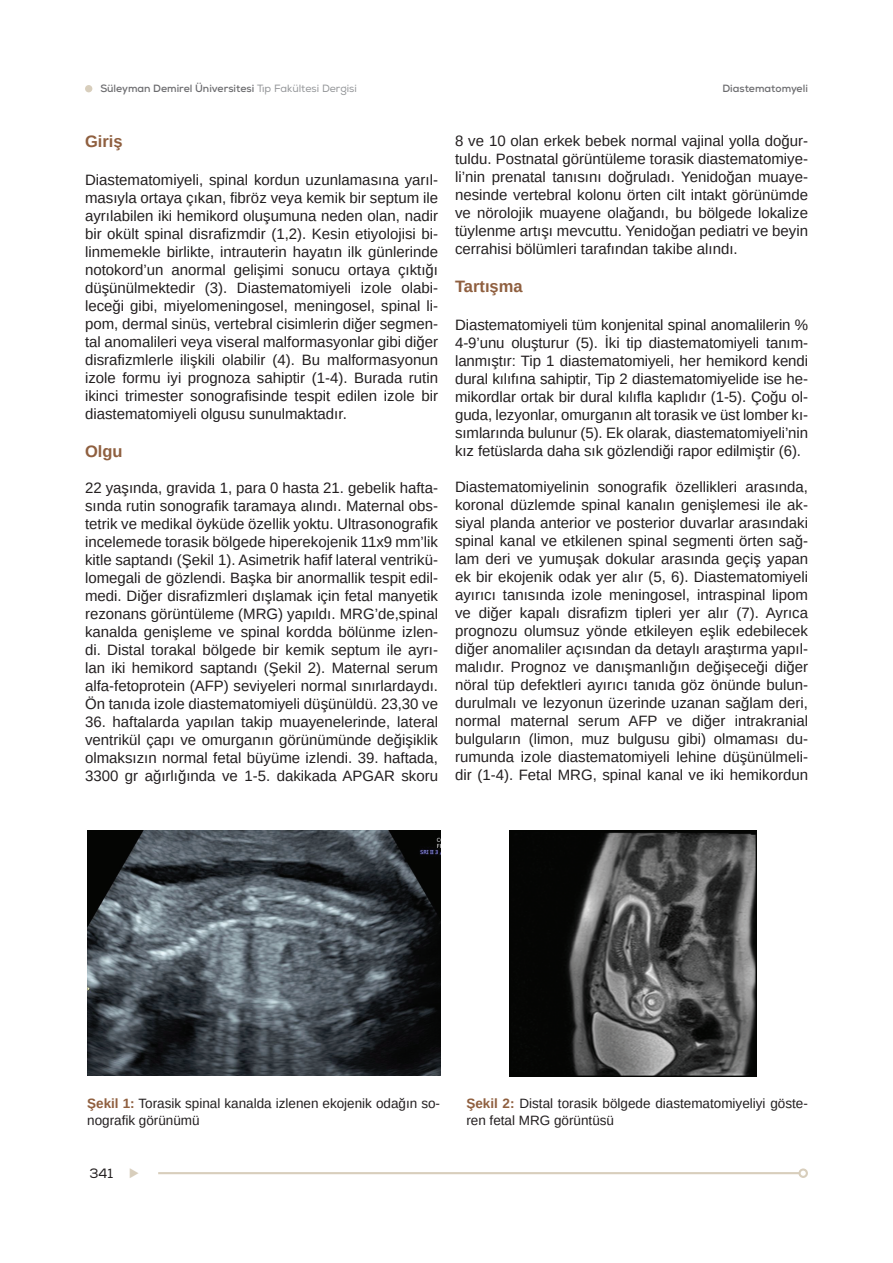
<style>
.page{position:relative;width:893px;height:1263px;background:#fff}
.page>*{position:absolute;margin:0;border:0;box-sizing:border-box;transform-origin:0 0}
.t1{font:700 16.5px "Arimo";color:#8f5f3f}
.t2{font:15px/18px "Arimo";color:#231f20;text-align:justify}
.t3{font:13.5px/16.2px "Arimo";color:#231f20}
.t4{font:13.5px "Nexa";color:#231f20}
.t5{font:700 10.5px "Nexa";color:#6b6b6e}
.s1{font-weight:400;color:#939598}
.s2{font-weight:700;color:#8f5f3f}
</style>
<div class="page">
<div style="left:85px;top:85px;width:7px;height:7px;background:#d8cebc;border-radius:50%"></div>
<img style="left:87px;top:830px;width:353px;height:246px">
<img style="left:510px;top:830px;width:246px;height:247px">
<hr style="left:158px;top:1172px;width:641px;height:2px;background:#d8cebc">
<div style="left:798px;top:1168px;width:10px;height:10px;border:2px solid #d8cebc;border-radius:50%"></div>
<p class="t5" style="left:100px;top:82px;width:258px">Süleyman Demirel Üniversitesi <span class="s1">Tıp Fakültesi Dergisi</span></p>
<p class="t5" style="left:722px;top:82px;width:87px">Diastematomyeli</p>
<p class="t1" style="left:85px;top:130px;width:39px">Giriş</p>
<p class="t2" style="left:85px;top:171px;width:355px">Diastematomiyeli, spinal kordun uzunlamasına yarıl&shy;masıyla ortaya çıkan, fibröz veya kemik bir septum ile ayrılabilen iki hemikord oluşumuna neden olan, nadir bir okült spinal disrafizmdir (1,2). Kesin etiyolojisi bi&shy;linmemekle birlikte, intrauterin hayatın ilk günlerinde notokord’un anormal gelişimi sonucu ortaya çıktığı düşünülmektedir (3). Diastematomiyeli izole olabi&shy;leceği gibi, miyelomeningosel, meningosel, spinal li&shy;pom, dermal sinüs, vertebral cisimlerin diğer segmen&shy;tal anomalileri veya viseral malformasyonlar gibi diğer disrafizmlerle ilişkili olabilir (4). Bu malformasyonun izole formu iyi prognoza sahiptir (1-4). Burada rutin ikinci trimester sonografisinde tespit edilen izole bir diastematomiyeli olgusu sunulmaktadır.</p>
<p class="t1" style="left:85px;top:440px;width:39px">Olgu</p>
<p class="t2" style="left:85px;top:479px;width:355px">22 yaşında, gravida 1, para 0 hasta 21. gebelik hafta&shy;sında rutin sonografik taramaya alındı. Maternal obs&shy;tetrik ve medikal öyküde özellik yoktu. Ultrasonografik incelemede torasik bölgede hiperekojenik 11x9 mm’lik kitle saptandı (Şekil 1). Asimetrik hafif lateral ventrikü&shy;lomegali de gözlendi. Başka bir anormallik tespit edil&shy;medi. Diğer disrafizmleri dışlamak için fetal manyetik rezonans görüntüleme (MRG) yapıldı. MRG’de,spinal kanalda genişleme ve spinal kordda bölünme izlen&shy;di. Distal torakal bölgede bir kemik septum ile ayrı&shy;lan iki hemikord saptandı (Şekil 2). Maternal serum alfa-fetoprotein (AFP) seviyeleri normal sınırlardaydı.<br>Ön tanıda izole diastematomiyeli düşünüldü. 23,30 ve</p>
<p class="t2" style="left:85px;top:713px;width:355px">36. haftalarda yapılan takip muayenelerinde, lateral ventrikül çapı ve omurganın görünümünde değişiklik olmaksızın normal fetal büyüme izlendi. 39. haftada, 3300 gr ağırlığında ve 1-5. dakikada APGAR skoru</p>
<p class="t2" style="left:455px;top:132px;width:355px">8 ve 10 olan erkek bebek normal vajinal yolla doğur&shy;tuldu. Postnatal görüntüleme torasik diastematomiye&shy;li’nin prenatal tanısını doğruladı. Yenidoğan muaye&shy;nesinde vertebral kolonu örten cilt intakt görünümde ve nörolojik muayene olağandı, bu bölgede lokalize tüylenme artışı mevcuttu. Yenidoğan pediatri ve beyin cerrahisi bölümleri tarafından takibe alındı.</p>
<p class="t1" style="left:455px;top:275px;width:69px">Tartışma</p>
<p class="t2" style="left:455px;top:315px;width:354px">Diastematomiyeli tüm konjenital spinal anomalilerin % 4-9’unu oluşturur (5). İki tip diastematomiyeli tanım&shy;lanmıştır: Tip 1 diastematomiyeli, her hemikord kendi dural kılıfına sahiptir, Tip 2 diastematomiyelide ise he&shy;mikordlar ortak bir dural kılıfla kaplıdır (1-5). Çoğu ol&shy;guda, lezyonlar, omurganın alt torasik ve üst lomber kı&shy;sımlarında bulunur (5). Ek olarak, diastematomiyeli’nin kız fetüslarda daha sık gözlendiği rapor edilmiştir (6).</p>
<p class="t2" style="left:455px;top:477px;width:355px">Diastematomiyelinin sonografik özellikleri arasında, koronal düzlemde spinal kanalın genişlemesi ile ak&shy;siyal planda anterior ve posterior duvarlar arasındaki spinal kanal ve etkilenen spinal segmenti örten sağ&shy;lam deri ve yumuşak dokular arasında geçiş yapan ek bir ekojenik odak yer alır (5, 6). Diastematomiyeli ayırıcı tanısında izole meningosel, intraspinal lipom ve diğer kapalı disrafizm tipleri yer alır (7). Ayrıca prognozu olumsuz yönde etkileyen eşlik edebilecek diğer anomaliler açısından da detaylı araştırma yapıl&shy;malıdır. Prognoz ve danışmanlığın değişeceği diğer nöral tüp defektleri ayırıcı tanıda göz önünde bulun&shy;durulmalı ve lezyonun üzerinde uzanan sağlam deri, normal maternal serum AFP ve diğer intrakranial bulguların (limon, muz bulgusu gibi) olmaması du&shy;rumunda izole diastematomiyeli lehine düşünülmeli&shy;dir (1-4). Fetal MRG, spinal kanal ve iki hemikordun</p>
<p class="t3" style="left:87px;top:1096px;width:354px"><span class="s2">Şekil 1:</span> Torasik spinal kanalda izlenen ekojenik odağın so&shy;nografik görünümü</p>
<p class="t3" style="left:466px;top:1096px;width:343px"><span class="s2">Şekil 2:</span> Distal torasik bölgede diastematomiyeliyi göste&shy;ren fetal MRG görüntüsü</p>
<p class="t4" style="left:89px;top:1165px;width:25px">341</p>
</div>
